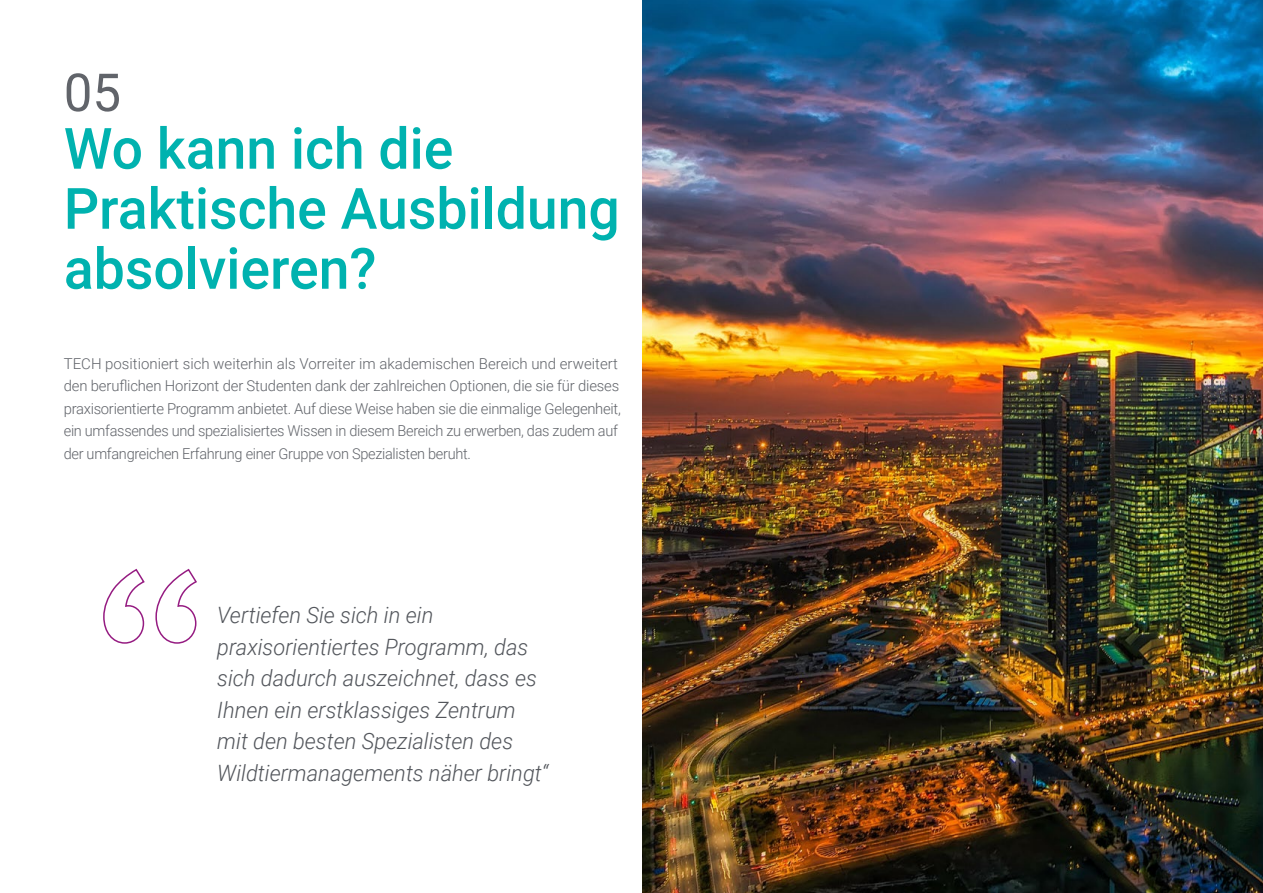
<style>
.page{position:relative;width:1263px;height:893px;background:#fff}
.page>*{position:absolute;margin:0;border:0;box-sizing:border-box;transform-origin:0 0}
.t1{font:500 57px/60px "Roboto";color:#00b2af}
.t2{font:52.5px "Roboto";color:#61646a}
.t3{font:italic 300 22.5px/31.5px "Roboto";color:#52555b}
.t4{font:300 15px/22.5px "Roboto";letter-spacing:-.02em;color:#61646a}
</style>
<div class="page">
<svg style="left:103px;top:568px;width:94px;height:76px"></svg>
<img style="left:642px;top:0;width:621px;height:893px">
<h2 class="t2" style="left:64px;top:56px;width:59px">05</h2>
<h1 class="t1" style="left:64px;top:116px;width:557px">Wo kann ich die<br>Praktische Ausbildung absolvieren?</h1>
<p class="t4" style="left:64px;top:351px;width:559px">TECH positioniert sich weiterhin als Vorreiter im akademischen Bereich und erweitert den beruflichen Horizont der Studenten dank der zahlreichen Optionen, die sie für dieses praxisorientierte Programm anbietet. Auf diese Weise haben sie die einmalige Gelegenheit, ein umfassendes und spezialisiertes Wissen in diesem Bereich zu erwerben, das zudem auf der umfangreichen Erfahrung einer Gruppe von Spezialisten beruht.</p>
<h3 class="t3" style="left:217px;top:599px;width:332px">Vertiefen Sie sich in ein praxisorientiertes Programm, das sich dadurch auszeichnet, dass es<br>Ihnen ein erstklassiges Zentrum mit den besten Spezialisten des<br>Wildtiermanagements näher bringt“</h3>
</div>
